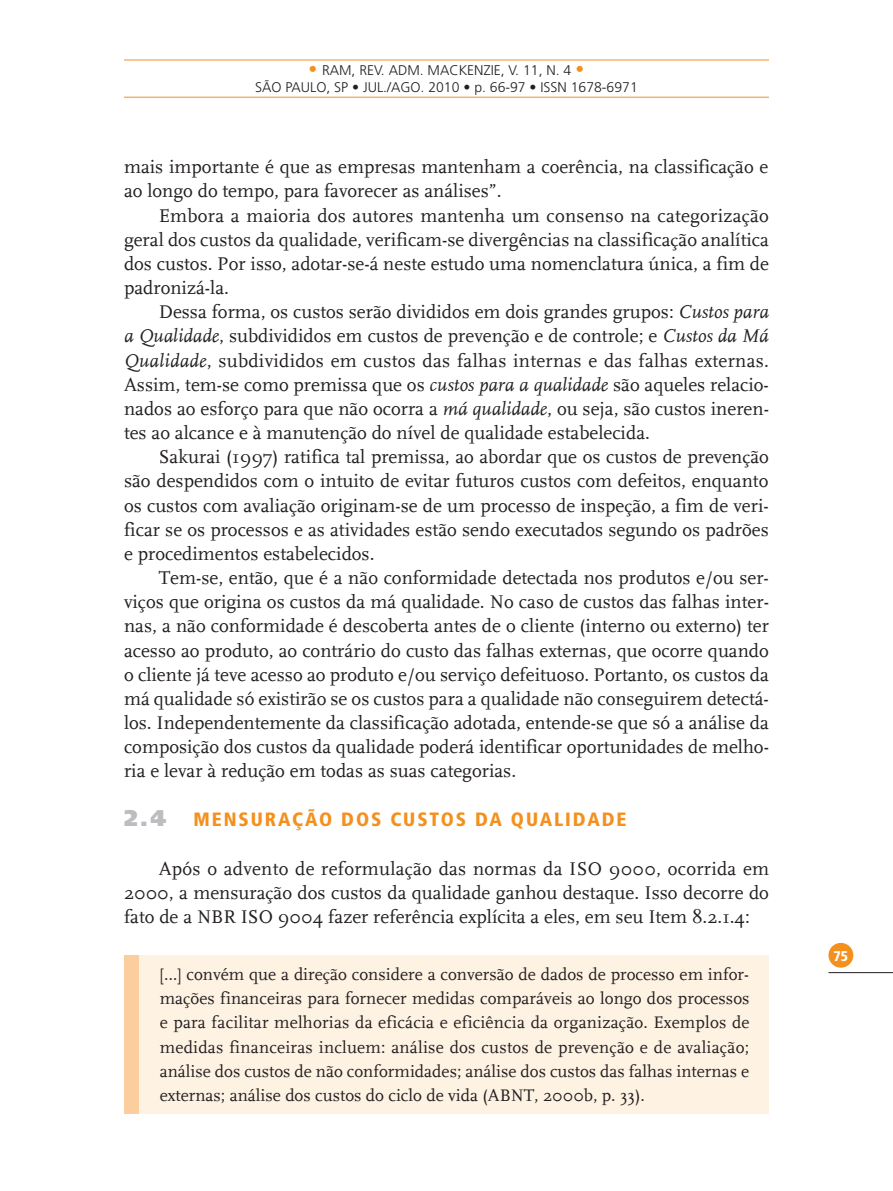
<style>
.page{position:relative;width:893px;height:1191px;background:#fff}
.page>*{position:absolute;margin:0;border:0;box-sizing:border-box;transform-origin:0 0}
.t1{font:19.25px/24.2px "FF Scala Definitive";color:#231f20;text-align:justify}
.t2{font:900 condensed 19.25px "Frutiger LT Std";letter-spacing:.1em;color:#f4901d}
.t3{font:17.5px/24.2px "FF Scala Definitive";color:#231f20;text-align:justify}
.t4{font:300 14px/16.8px "Frutiger LT Std";color:#231f20;text-align:center}
.t5{font:900 condensed 14px "Frutiger LT Std";color:#fff}
.s1{font-size:17.5px;color:#f4901d}
.s2{font-style:italic}
.s3{font-stretch:normal;font-size:22.75px;color:#bcbdc0}
</style>
<div class="page">
<div style="left:828px;top:943px;width:25px;height:24px;background:#f4901d;border-radius:50%"></div>
<hr style="left:828px;top:972px;width:65px;height:1px;background:#231f20">
<hr style="left:124px;top:97px;width:645px;height:1px;background:#f4901d">
<hr style="left:124px;top:60px;width:645px;height:1px;background:#f4901d">
<div style="left:124px;top:954px;width:16px;height:159px;background:#fcce9d"></div>
<div style="left:140px;top:954px;width:629px;height:159px;background:#fef2e3"></div>
<p class="t4" style="left:255px;top:62px;width:384px"><span class="s1">•</span> RAM, REV. ADM. MACKENZIE, V. 11, N. 4 <span class="s1">•<br></span>SÃO PAULO, SP • JUL./AGO. 2010 • p. 66-97 • ISSN 1678-6971</p>
<p class="t1" style="left:124px;top:155px;width:646px">mais importante é que as empresas mantenham a coerência, na classificação e ao longo do tempo, para favorecer as análises”.</p>
<p class="t1" style="left:124px;top:204px;width:646px;text-indent:35px">Embora a maioria dos autores mantenha um consenso na categorização geral dos custos da qualidade, verificam-se divergências na classificação analítica dos custos. Por isso, adotar-se-á neste estudo uma nomenclatura única, a fim de padronizá-la.</p>
<p class="t1" style="left:124px;top:300px;width:646px;text-indent:35px">Dessa forma, os custos serão divididos em dois grandes grupos: <span class="s2">Custos para a Qualidade</span>, subdivididos em custos de prevenção e de controle; e <span class="s2">Custos da Má Qualidade</span>, subdivididos em custos das falhas internas e das falhas externas.<br>Assim, tem-se como premissa que os <span class="s2">custos para a qualidade</span> são aqueles relacio&shy;nados ao esforço para que não ocorra a <span class="s2">má qualidade</span>, ou seja, são custos ineren&shy;tes ao alcance e à manutenção do nível de qualidade estabelecida.</p>
<p class="t1" style="left:124px;top:445px;width:646px;text-indent:35px">Sakurai (1997) ratifica tal premissa, ao abordar que os custos de prevenção são despendidos com o intuito de evitar futuros custos com defeitos, enquanto os custos com avaliação originam-se de um processo de inspeção, a fim de veri&shy;ficar se os processos e as atividades estão sendo executados segundo os padrões e procedimentos estabelecidos.</p>
<p class="t1" style="left:124px;top:566px;width:646px;text-indent:35px">Tem-se, então, que é a não conformidade detectada nos produtos e/ou ser&shy;viços que origina os custos da má qualidade. No caso de custos das falhas inter&shy;nas, a não conformidade é descoberta antes de o cliente (interno ou externo) ter acesso ao produto, ao contrário do custo das falhas externas, que ocorre quando o cliente já teve acesso ao produto e/ou serviço defeituoso. Portanto, os custos da má qualidade só existirão se os custos para a qualidade não conseguirem detectá&shy;los. Independentemente da classificação adotada, entende-se que só a análise da composição dos custos da qualidade poderá identificar oportunidades de melho&shy;ria e levar à redução em todas as suas categorias.</p>
<p class="t2" style="left:124px;top:808px;width:504px"><span class="s3">2.4</span> M ENSURAÇÃO DOS CUSTOS DA QUALIDADE</p>
<p class="t1" style="left:124px;top:857px;width:647px;text-indent:35px">Após o advento de reformulação das normas da ISO 9000, ocorrida em 2000, a mensuração dos custos da qualidade ganhou destaque. Isso decorre do fato de a NBR ISO 9004 fazer referência explícita a eles, em seu Item 8.2.1.4:</p>
<p class="t3" style="left:160px;top:962px;width:591px">[…] convém que a direção considere a conversão de dados de processo em infor&shy;mações financeiras para fornecer medidas comparáveis ao longo dos processos e para facilitar melhorias da eficácia e eficiência da organização. Exemplos de medidas financeiras incluem: análise dos custos de prevenção e de avaliação; análise dos custos de não conformidades; análise dos custos das falhas internas e externas; análise dos custos do ciclo de vida (ABNT, 2000b, p. 33).</p>
<p class="t5" style="left:834px;top:947px;width:16px">75</p>
</div>
